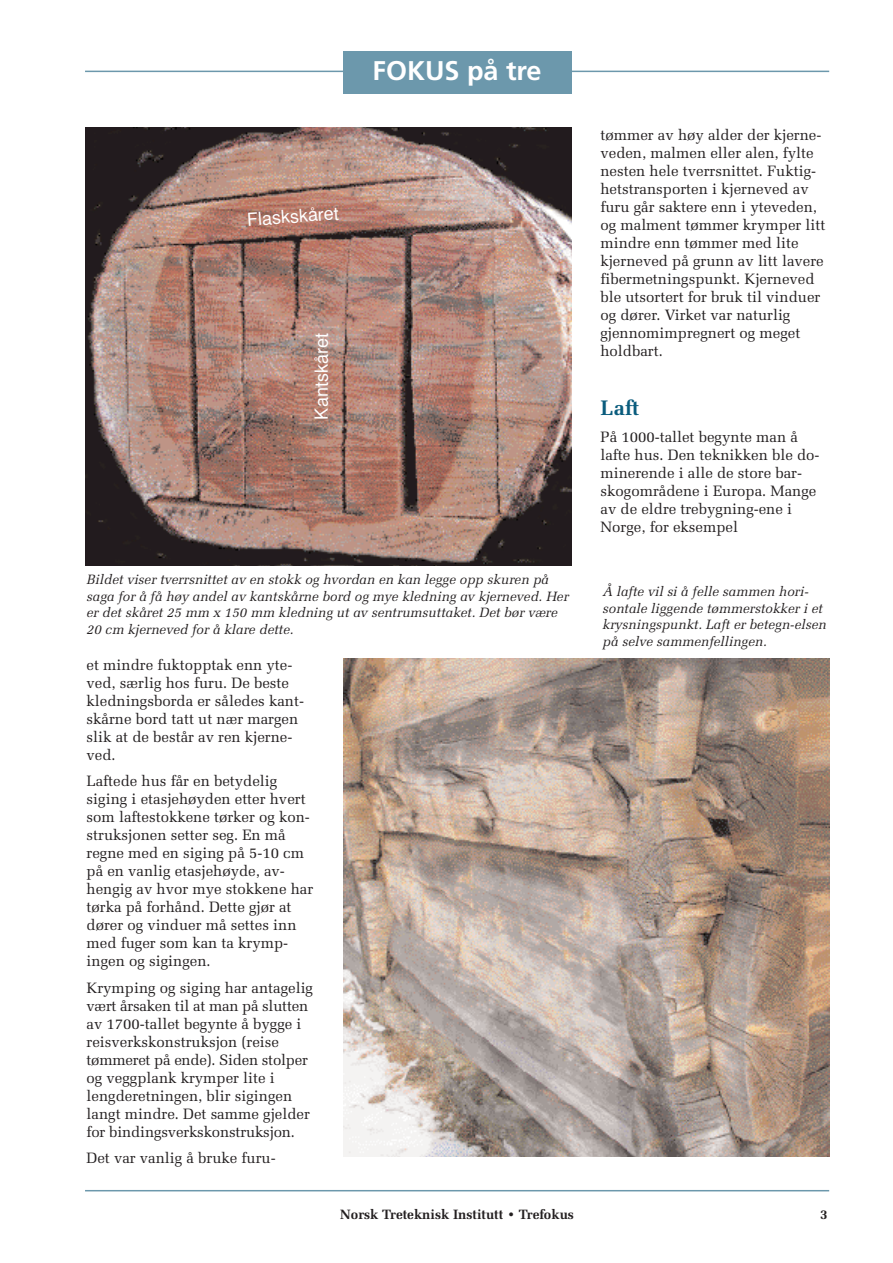
<style>
.page{position:relative;width:893px;height:1263px;background:#fff}
.page>*{position:absolute;margin:0;border:0;box-sizing:border-box;transform-origin:0 0}
.t1{font:700 27px "Frutiger";color:#fff}
.t2{font:700 21px "Melior";color:#0a5c7d}
.t3{font:18px "Helvetica";color:#fff}
.t4{font:15px/18px "Melior";color:#231f20}
.t5{font:italic 13.5px/16.5px "Melior";color:#231f20}
.t6{font:700 13.5px "Melior";color:#231f20}
</style>
<div class="page">
<hr style="left:85px;top:1190px;width:744px;height:1px;background:#6c98ac">
<hr style="left:85px;top:71px;width:744px;height:1px;background:#6c98ac">
<div style="left:343px;top:51px;width:228px;height:43px;background:#6c98ac"></div>
<img style="left:85px;top:128px;width:486px;height:438px">
<img style="left:343px;top:659px;width:486px;height:498px">
<h1 class="t1" style="left:373px;top:59px;width:171px">FOKUS på tre</h1>
<p class="t3" style="left:246px;top:209px;width:94px;rotate:-4deg">Flaskskåret</p>
<p class="t3" style="left:311px;top:419px;width:88px;rotate:-90deg">Kantskåret</p>
<p class="t4" style="left:600px;top:126px;width:226px">tømmer av høy alder der kjerne&shy;veden, malmen eller alen, fylte nesten hele tverrsnittet. Fuktig&shy;hetstransporten i kjerneved av furu går saktere enn i yteveden, og malment tømmer krymper litt mindre enn tømmer med lite kjerneved på grunn av litt lavere fibermetningspunkt. Kjerneved ble utsortert for bruk til vinduer og dører. Virket var naturlig gjennomimpregnert og meget holdbart.</p>
<h2 class="t2" style="left:600px;top:396px;width:40px">Laft</h2>
<p class="t4" style="left:600px;top:428px;width:221px">På 1000-tallet begynte man å lafte hus. Den teknikken ble do&shy;minerende i alle de store bar&shy;skogområdene i Europa. Mange av de eldre trebygning-ene i<br>Norge, for eksempel</p>
<p class="t5" style="left:87px;top:571px;width:484px">Bildet viser tverrsnittet av en stokk og hvordan en kan legge opp skuren på saga for å få høy andel av kantskårne bord og mye kledning av kjerneved. Her er det skåret 25 mm x 150 mm kledning ut av sentrumsuttaket. Det bør være 20 cm kjerneved for å klare dette.</p>
<p class="t5" style="left:602px;top:583px;width:225px">Å lafte vil si å felle sammen hori&shy;sontale liggende tømmerstokker i et krysningspunkt. Laft er betegn-elsen på selve sammenfellingen.</p>
<p class="t4" style="left:87px;top:656px;width:219px">et mindre fuktopptak enn yte&shy;ved, særlig hos furu. De beste kledningsborda er således kant&shy;skårne bord tatt ut nær margen slik at de består av ren kjerne&shy;ved.</p>
<p class="t4" style="left:87px;top:772px;width:228px">Laftede hus får en betydelig siging i etasjehøyden etter hvert som laftestokkene tørker og kon&shy;struksjonen setter seg. En må regne med en siging på 5-10 cm på en vanlig etasjehøyde, av&shy;hengig av hvor mye stokkene har tørka på forhånd. Dette gjør at dører og vinduer må settes inn med fuger som kan ta krymp&shy;ingen og sigingen.</p>
<p class="t4" style="left:87px;top:979px;width:228px">Krymping og siging har antagelig vært årsaken til at man på slutten av 1700-tallet begynte å bygge i reisverkskonstruksjon (reise tømmeret på ende). Siden stolper og veggplank krymper lite i lengderetningen, blir sigingen langt mindre. Det samme gjelder for bindingsverkskonstruksjon.</p>
<p class="t4" style="left:87px;top:1149px;width:191px">Det var vanlig å bruke furu-</p>
<p class="t6" style="left:340px;top:1207px;width:235px">Norsk Treteknisk Institutt • Trefokus</p>
<p class="t6" style="left:820px;top:1207px;width:9px">3</p>
</div>
